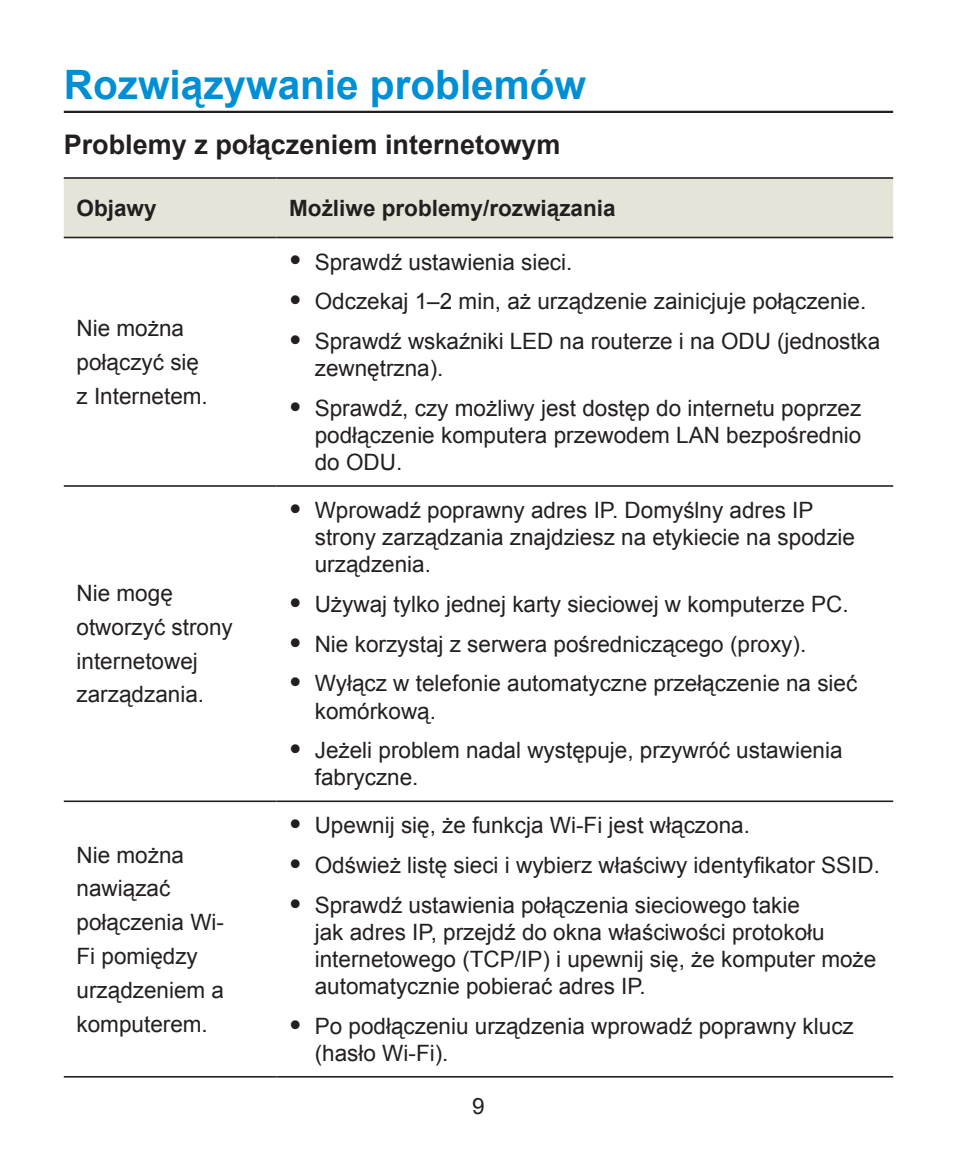
<style>
.page{position:relative;width:957px;height:1149px;background:#fff}
.page>*{position:absolute;margin:0;border:0;box-sizing:border-box;transform-origin:0 0}
.标题{font:700 40.5px "Arial";color:#008fd5}
.正文{font:700 27px "Arial";color:#231f20}
.表文字{font:22.5px/27px "Arial";color:#231f20}
.正文-2{font:700 22.5px "Arial";color:#231f20}
</style>
<div class="page">
<hr style="left:64px;top:111px;width:829px;height:2px;background:#231f20">
<div style="left:64px;top:179px;width:829px;height:57px;background:#e6e4d9"></div>
<hr style="left:64px;top:177px;width:212px;height:2px;background:#231f20">
<hr style="left:276px;top:177px;width:617px;height:2px;background:#231f20">
<hr style="left:64px;top:236px;width:212px;height:2px;background:#231f20">
<hr style="left:276px;top:236px;width:617px;height:2px;background:#231f20">
<hr style="left:64px;top:485px;width:212px;height:1px;background:#231f20">
<hr style="left:276px;top:485px;width:617px;height:1px;background:#231f20">
<hr style="left:64px;top:800px;width:212px;height:1px;background:#231f20">
<hr style="left:276px;top:800px;width:617px;height:1px;background:#231f20">
<hr style="left:64px;top:1075px;width:212px;height:2px;background:#231f20">
<hr style="left:276px;top:1075px;width:617px;height:2px;background:#231f20">
<p class="标题" style="left:64px;top:58px;width:524px">Rozwiązywanie problemów</p>
<p class="正文" style="left:64px;top:127px;width:498px">Problemy z połączeniem internetowym</p>
<p class="正文-2" style="left:77px;top:193px;width:82px">Objawy</p>
<p class="正文-2" style="left:289px;top:193px;width:328px">Możliwe problemy/rozwiązania</p>
<p class="表文字" style="left:77px;top:311px;width:133px;line-height:33.8px">Nie można połączyć się z Internetem.</p>
<p class="表文字" style="left:77px;top:576px;width:158px;line-height:33.8px">Nie mogę otworzyć strony internetowej zarządzania.</p>
<p class="表文字" style="left:77px;top:837px;width:149px;line-height:33.8px">Nie można nawiązać połączenia Wi-<br>Fi pomiędzy urządzeniem a komputerem.</p>
<p class="表文字" style="left:315px;top:248px;width:259px">Sprawdź ustawienia sieci.</p>
<p class="表文字" style="left:315px;top:288px;width:553px">Odczekaj 1–2 min, aż urządzenie zainicjuje połączenie.</p>
<p class="表文字" style="left:315px;top:328px;width:567px">Sprawdź wskaźniki LED na routerze i na ODU (jednostka zewnętrzna).</p>
<p class="表文字" style="left:315px;top:394px;width:548px;text-align:justify">Sprawdź, czy możliwy jest dostęp do internetu poprzez podłączenie komputera przewodem LAN bezpośrednio do ODU.</p>
<p class="表文字" style="left:315px;top:496px;width:542px">Wprowadź poprawny adres IP. Domyślny adres IP strony zarządzania znajdziesz na etykiecie na spodzie urządzenia.</p>
<p class="表文字" style="left:315px;top:590px;width:535px">Używaj tylko jednej karty sieciowej w komputerze PC.</p>
<p class="表文字" style="left:315px;top:630px;width:493px">Nie korzystaj z serwera pośredniczącego (proxy).</p>
<p class="表文字" style="left:315px;top:670px;width:544px">Wyłącz w telefonie automatyczne przełączenie na sieć komórkową.</p>
<p class="表文字" style="left:315px;top:736px;width:529px">Jeżeli problem nadal występuje, przywróć ustawienia fabryczne.</p>
<p class="表文字" style="left:315px;top:812px;width:437px">Upewnij się, że funkcja Wi-Fi jest włączona.</p>
<p class="表文字" style="left:315px;top:851px;width:567px">Odśwież listę sieci i wybierz właściwy identyfikator SSID.</p>
<p class="表文字" style="left:315px;top:891px;width:563px">Sprawdź ustawienia połączenia sieciowego takie<br>jak adres IP, przejdź do okna właściwości protokołu internetowego (TCP/IP) i upewnij się, że komputer może automatycznie pobierać adres IP.</p>
<p class="表文字" style="left:315px;top:1012px;width:540px">Po podłączeniu urządzenia wprowadź poprawny klucz (hasło Wi-Fi).</p>
<p class="表文字" style="left:472px;top:1092px;width:14px">9</p>
</div>
